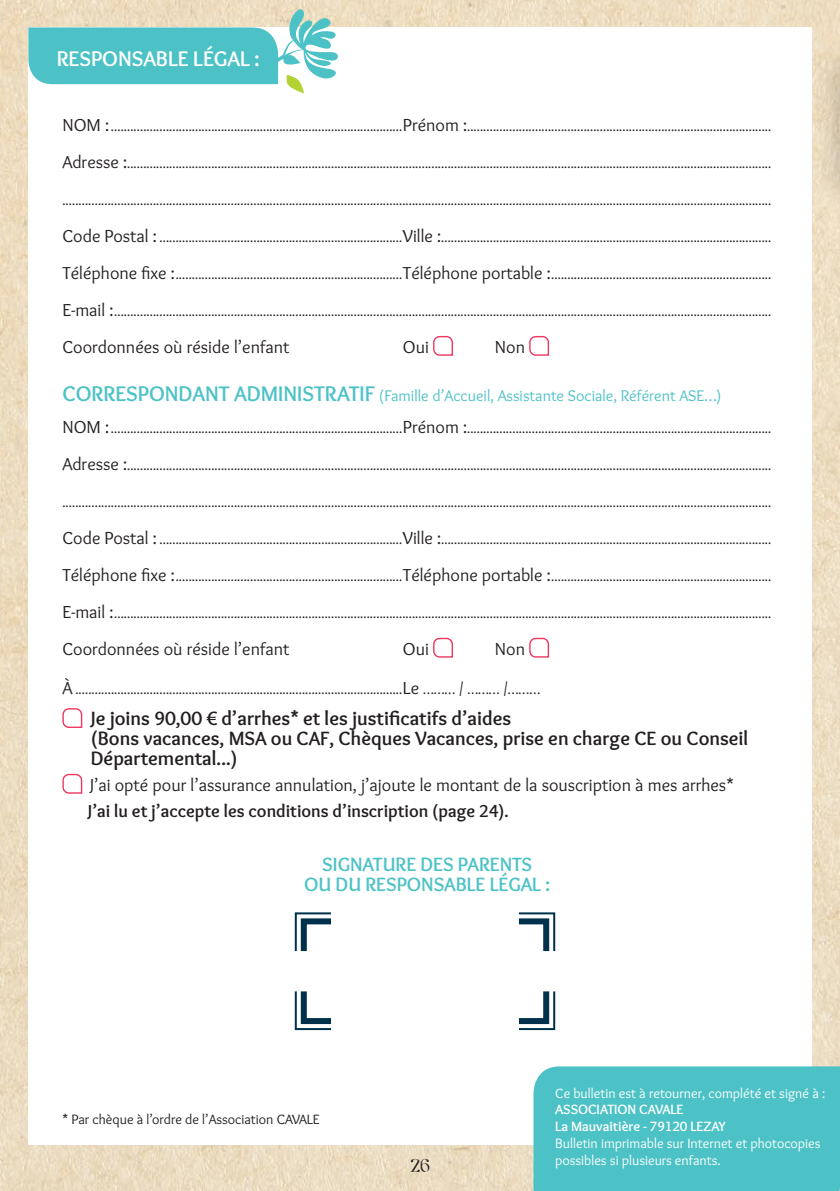
<style>
.page{position:relative;width:840px;height:1191px;background:#fff}
.page>*{position:absolute;margin:0;border:0;box-sizing:border-box;transform-origin:0 0}
.t1{font:700 22px "Overlock";color:#fff}
.t2{font:700 20px/20px "Overlock";color:#231f20}
.t3{font:700 20px/20px "Overlock";color:#4dc2c6;text-align:center}
.t4{font:20px "kawoszeh";color:#231f20}
.t5{font:18px "Overlock";color:#231f20}
.t6{font:700 18px "Overlock";color:#231f20}
.t7{font:16px "Overlock";color:#4dc2c6}
.t8{font:14px "Overlock";color:#231f20}
.t9{font:14px/16.8px "Overlock";color:#fff}
.t10{font:700 14px/16.8px "Overlock";color:#fff}
.s1{font-size:18px}
.s2{font-weight:700;font-size:22px}
.s3{font-size:17px}
</style>
<div class="page">
<img style="left:0;top:0;width:839px;height:1191px">
<div style="left:28px;top:27px;width:783px;height:1117px;background:#fff"></div>
<div style="left:807px;top:32px;width:32px;height:187px;background:#231f20;opacity:.3"></div>
<svg style="left:839px;top:64px;width:1px;height:124px"></svg>
<svg style="left:433px;top:335px;width:20px;height:21px"></svg>
<svg style="left:529px;top:335px;width:20px;height:21px"></svg>
<svg style="left:433px;top:637px;width:20px;height:21px"></svg>
<svg style="left:529px;top:637px;width:20px;height:21px"></svg>
<svg style="left:62px;top:708px;width:21px;height:20px"></svg>
<svg style="left:62px;top:773px;width:21px;height:21px"></svg>
<svg style="left:294px;top:912px;width:38px;height:40px"></svg>
<svg style="left:294px;top:991px;width:38px;height:40px"></svg>
<svg style="left:519px;top:912px;width:37px;height:40px"></svg>
<svg style="left:519px;top:991px;width:37px;height:40px"></svg>
<svg style="left:28px;top:8px;width:314px;height:85px"></svg>
<div style="left:533px;top:1066px;width:306px;height:125px;background:#4dc2c6"></div>
<h1 class="t1" style="left:57px;top:45px;width:204px">RESPONSABLE LÉGAL :</h1>
<p class="t8" style="left:62px;top:117px;width:710px"><span class="s1">NOM :</span>..........................................................................................<span class="s1">Prénom :</span>..............................................................................................</p>
<p class="t8" style="left:62px;top:154px;width:710px"><span class="s1">Adresse :</span>.......................................................................................................................................................................................................</p>
<p class="t8" style="left:62px;top:191px;width:710px">...........................................................................................................................................................................................................................</p>
<p class="t8" style="left:62px;top:228px;width:710px"><span class="s1">Code Postal :</span> ...........................................................................<span class="s1">Ville :</span>......................................................................................................</p>
<p class="t8" style="left:62px;top:265px;width:710px"><span class="s1">Téléphone fixe :</span>......................................................................<span class="s1">Téléphone portable :</span>....................................................................</p>
<p class="t8" style="left:62px;top:302px;width:710px"><span class="s1">E-mail :</span>...........................................................................................................................................................................................................</p>
<p class="t5" style="left:62px;top:335px;width:228px">Coordonnées où réside l’enfant</p>
<p class="t5" style="left:403px;top:335px;width:27px">Oui</p>
<p class="t5" style="left:494px;top:335px;width:32px">Non</p>
<p class="t7" style="left:62px;top:386px;width:660px"><span class="s2">CORRESPONDANT ADMINISTRATIF</span> (Famille d’Accueil, Assistante Sociale, Référent ASE…)</p>
<p class="t8" style="left:62px;top:419px;width:710px"><span class="s1">NOM :</span>..........................................................................................<span class="s1">Prénom :</span>..............................................................................................</p>
<p class="t8" style="left:62px;top:456px;width:710px"><span class="s1">Adresse :</span>.......................................................................................................................................................................................................</p>
<p class="t8" style="left:62px;top:493px;width:710px">...........................................................................................................................................................................................................................</p>
<p class="t8" style="left:62px;top:530px;width:710px"><span class="s1">Code Postal :</span> ...........................................................................<span class="s1">Ville :</span>......................................................................................................</p>
<p class="t8" style="left:62px;top:567px;width:710px"><span class="s1">Téléphone fixe :</span>......................................................................<span class="s1">Téléphone portable :</span>....................................................................</p>
<p class="t8" style="left:62px;top:604px;width:710px"><span class="s1">E-mail :</span>...........................................................................................................................................................................................................</p>
<p class="t5" style="left:62px;top:637px;width:228px">Coordonnées où réside l’enfant</p>
<p class="t5" style="left:403px;top:637px;width:27px">Oui</p>
<p class="t5" style="left:494px;top:637px;width:32px">Non</p>
<p class="t8" style="left:62px;top:680px;width:479px"><span class="s1">à</span> .....................................................................................................<span class="s1">Le</span> ……… <span class="s3">/</span> ……… <span class="s3">/</span>………</p>
<h2 class="t2" style="left:91px;top:708px;width:658px">Je joins 90,00 € d’arrhes* et les justificatifs d’aides<br>(Bons vacances, MSA ou CAF, Chèques Vacances, prise en charge CE ou Conseil<br>Départemental...)</h2>
<p class="t5" style="left:90px;top:773px;width:644px">J’ai opté pour l’assurance annulation, j’ajoute le montant de la souscription à mes arrhes*</p>
<p class="t6" style="left:88px;top:799px;width:422px">J’ai lu et j’accepte les conditions d’inscription (page 24).</p>
<h2 class="t3" style="left:304px;top:854px;width:247px">SIGNATURE DES PARENTS<br>OU DU RESPONSABLE LÉGAL :</h2>
<p class="t8" style="left:62px;top:1110px;width:258px">* Par chèque à l’ordre de l’Association CAVALE</p>
<h2 class="t4" style="left:410px;top:1151px;width:21px">26</h2>
<p class="t9" style="left:555px;top:1084px;width:271px">Ce bulletin est à retourner, complété et signé à :</p>
<p class="t10" style="left:555px;top:1101px;width:172px">ASSOCIATION CAVALE<br>La Mauvaitière - 79120 LEzAy</p>
<p class="t9" style="left:555px;top:1134px;width:267px">Bulletin imprimable sur Internet et photocopies possibles si plusieurs enfants.</p>
</div>
